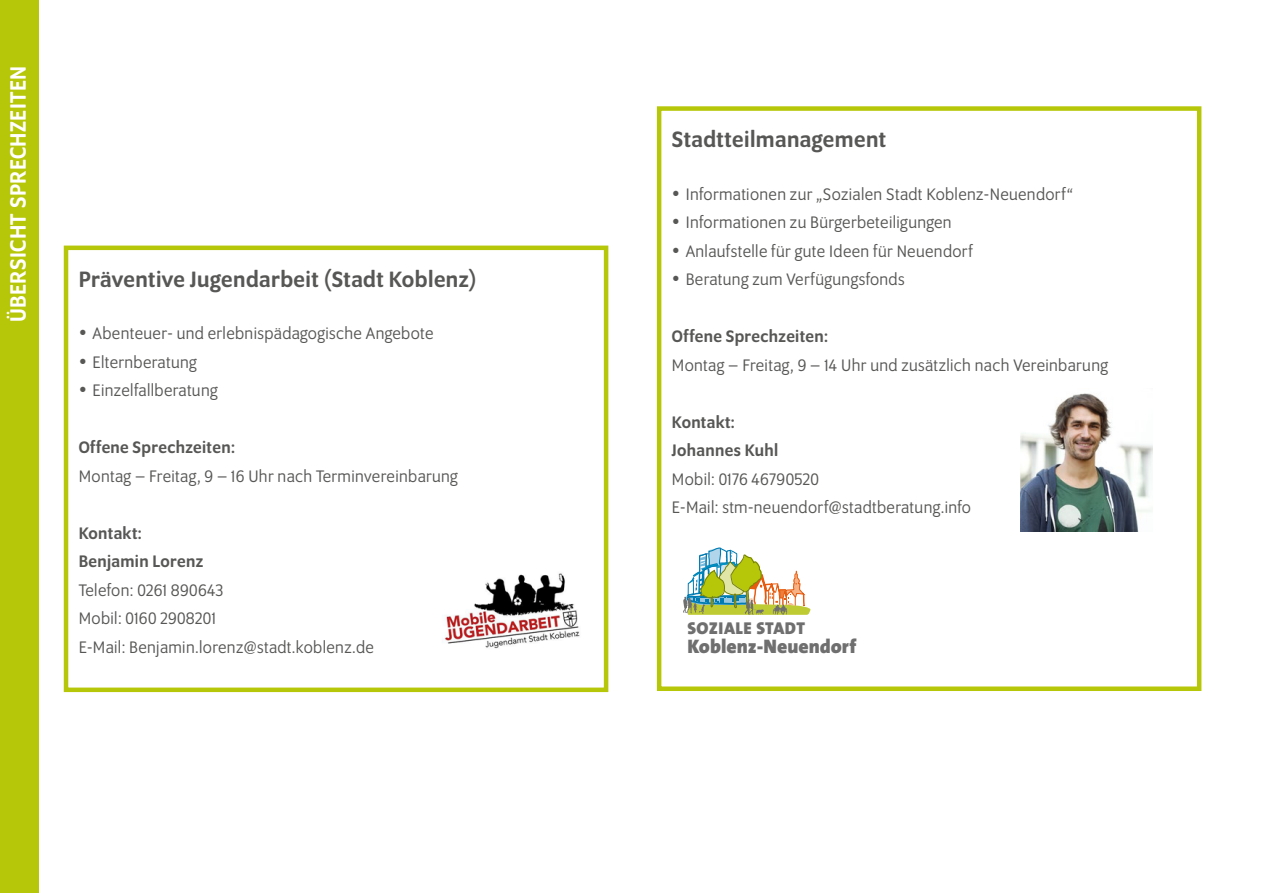
<style>
.page{position:relative;width:1263px;height:893px;background:#fff}
.page>*{position:absolute;margin:0;border:0;box-sizing:border-box;transform-origin:0 0}
.t1{font:500 24px "Program OT";letter-spacing:.02em;color:#575756}
.t2{font:500 24px "Program OT";letter-spacing:.02em;color:#fff}
.t3{font:900 19.65px "The Sans B9";color:#706f6f}
.t4{font:18px/28.5px "Program OT";letter-spacing:.02em;color:#575756}
.t5{font:500 18px/28.5px "Program OT";letter-spacing:.02em;color:#575756}
.t6{font:900 17.25px "The Sans B9";letter-spacing:.03em;color:#706f6f}
</style>
<div class="page">
<div style="left:657px;top:106px;width:544px;height:585px;border:4px solid #b6c608"></div>
<div style="left:0;top:0;width:38px;height:893px;background:#b6c608"></div>
<div style="left:64px;top:246px;width:544px;height:446px;border:4px solid #b6c608"></div>
<img style="left:442px;top:573px;width:138px;height:76px">
<img style="left:1020px;top:393px;width:132px;height:138px">
<svg style="left:683px;top:547px;width:128px;height:68px"></svg>
<h1 class="t2" style="left:5px;top:322px;width:258px;rotate:-90deg">ÜBERSICHT SPRECHZEITEN</h1>
<h1 class="t1" style="left:79px;top:265px;width:399px">Präventive Jugendarbeit (Stadt Koblenz)</h1>
<p class="t4" style="left:79px;top:319px;width:356px">• Abenteuer- und erlebnispädagogische Angebote</p>
<p class="t4" style="left:79px;top:347px;width:119px">• Elternberatung</p>
<p class="t4" style="left:79px;top:376px;width:140px">• Einzelfallberatung</p>
<p class="t5" style="left:79px;top:433px;width:158px">Offene Sprechzeiten:</p>
<p class="t4" style="left:79px;top:461px;width:381px">Montag – Freitag, 9 – 16 Uhr nach Terminvereinbarung</p>
<p class="t5" style="left:79px;top:518px;width:126px">Kontakt:<br>Benjamin Lorenz</p>
<p class="t4" style="left:79px;top:575px;width:297px">Telefon: 0261 890643<br>Mobil: 0160 2908201<br>E-Mail: Benjamin.lorenz@stadt.koblenz.de</p>
<h1 class="t1" style="left:672px;top:126px;width:216px">Stadtteilmanagement</h1>
<p class="t4" style="left:672px;top:180px;width:403px">• Informationen zur „Sozialen Stadt Koblenz-Neuendorf“</p>
<p class="t4" style="left:672px;top:208px;width:281px">• Informationen zu Bürgerbeteiligungen</p>
<p class="t4" style="left:672px;top:237px;width:303px">• Anlaufstelle für gute Ideen für Neuendorf</p>
<p class="t4" style="left:672px;top:265px;width:234px">• Beratung zum Verfügungsfonds</p>
<p class="t5" style="left:672px;top:322px;width:158px">Offene Sprechzeiten:</p>
<p class="t4" style="left:672px;top:351px;width:438px">Montag – Freitag, 9 – 14 Uhr und zusätzlich nach Vereinbarung</p>
<p class="t5" style="left:672px;top:408px;width:108px">Kontakt:<br>Johannes Kuhl</p>
<p class="t4" style="left:672px;top:465px;width:301px">Mobil: 0176 46790520<br>E-Mail: stm-neuendorf@stadtberatung.info</p>
<p class="t6" style="left:687px;top:619px;width:119px">SOZIALE STADT</p>
<p class="t3" style="left:687px;top:636px;width:170px">Koblenz-Neuendorf</p>
</div>
